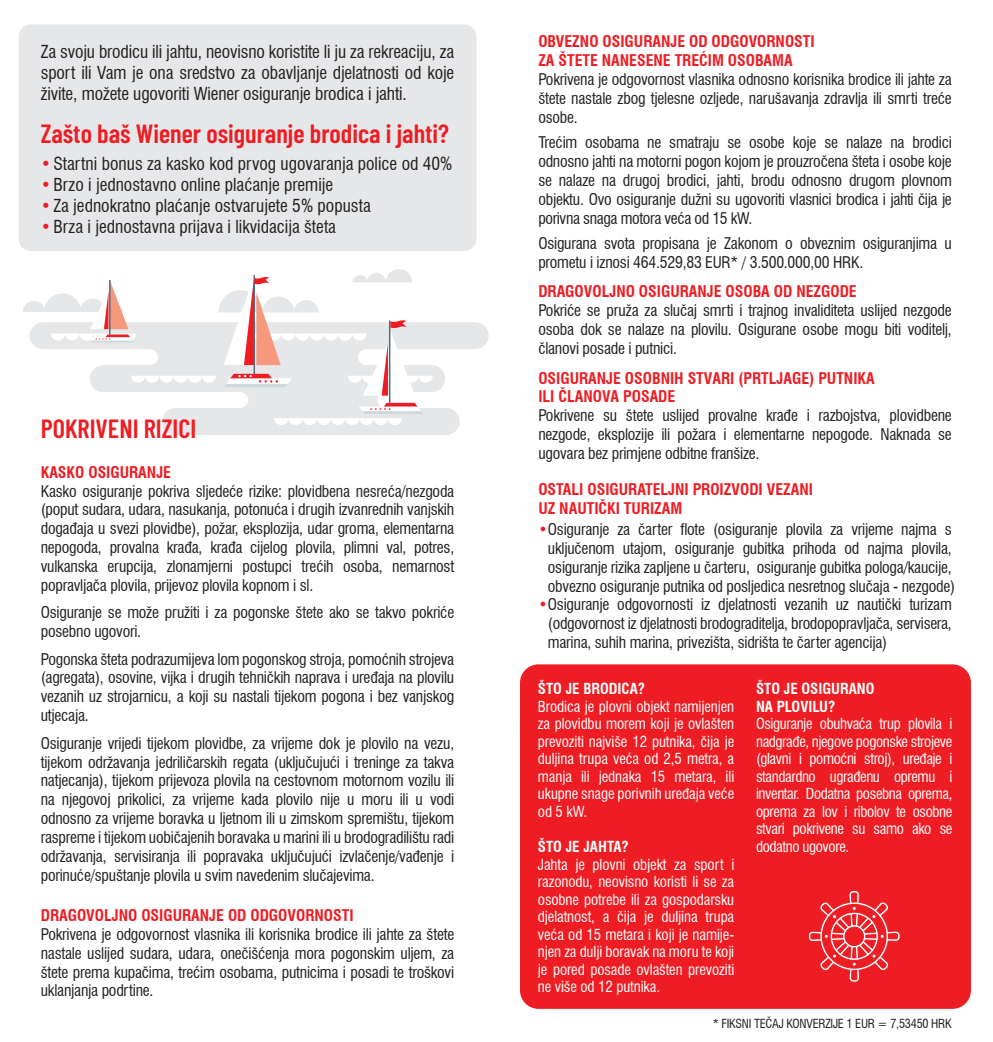
<style>
.page{position:relative;width:993px;height:1042px;background:#fff}
.page>*{position:absolute;margin:0;border:0;box-sizing:border-box;transform-origin:0 0}
.t1{font:600 26.25px "Barlow Condensed";color:#ee1d23}
.t2{font:condensed 17.5px/21px "Swiss 721 BT";color:#231f20;text-align:justify}
.t3{font:condensed 15.75px/18.9px "Swiss 721 BT";letter-spacing:-.015em;color:#231f20;text-align:justify}
.t4{font:700 condensed 15.75px/18.9px "Swiss 721 BT";color:#ee1d23}
.t5{font:condensed 14.88px/17.5px "Swiss 721 BT";letter-spacing:-.005em;color:#fff;text-align:justify}
.t6{font:700 condensed 14.88px/17.8px "Swiss 721 BT";color:#fff}
.t7{font:condensed 12.25px "Swiss 721 BT";letter-spacing:-.02em;color:#231f20}
.s1{color:#ee1d23}
</style>
<div class="page">
<div style="left:520px;top:664px;width:450px;height:345px;background:#ee1d23;border-radius:18px"></div>
<div style="left:19px;top:25px;width:457px;height:226px;background:#e6e7e9;border-radius:12px"></div>
<svg style="left:162px;top:322px;width:326px;height:113px;fill:#e6e7e9"></svg>
<hr style="left:389px;top:320px;width:1px;height:83px;background:#536e7a">
<svg style="left:274px;top:403px;width:149px;height:22px"></svg>
<svg style="left:23px;top:269px;width:409px;height:127px"></svg>
<svg style="left:807px;top:890px;width:93px;height:119px"></svg>
<p class="t2" style="left:41px;top:41px;width:415px">Za svoju brodicu ili jahtu, neovisno koristite li ju za rekreaciju, za sport ili Vam je ona sredstvo za obavljanje djelatnosti od koje živite, možete ugovoriti Wiener osiguranje brodica i jahti.</p>
<h1 class="t1" style="left:41px;top:114px;width:410px">Zašto baš Wiener osiguranje brodica i jahti?</h1>
<p class="t2" style="left:41px;top:153px;width:413px"><span class="s1">•</span> Startni bonus za kasko kod prvog ugovaranja police od 40%</p>
<p class="t2" style="left:41px;top:174px;width:294px"><span class="s1">•</span> Brzo i jednostavno online plaćanje premije</p>
<p class="t2" style="left:41px;top:195px;width:331px"><span class="s1">•</span> Za jednokratno plaćanje ostvarujete 5% popusta</p>
<p class="t2" style="left:41px;top:216px;width:297px"><span class="s1">•</span> Brza i jednostavna prijava i likvidacija šteta</p>
<h1 class="t1" style="left:41px;top:410px;width:157px">POKRIVENI RIZICI</h1>
<p class="t4" style="left:41px;top:462px;width:132px">KASKO OSIGURANJE</p>
<p class="t3" style="left:41px;top:481px;width:415px">Kasko osiguranje pokriva sljedeće rizike: plovidbena nesreća/nezgoda (poput sudara, udara, nasukanja, potonuća i drugih izvanrednih vanjskih događaja u svezi plovidbe), požar, eksplozija, udar groma, elementarna nepogoda, provalna krađa, krađa cijelog plovila, plimni val, potres, vulkanska erupcija, zlonamjerni postupci trećih osoba, nemarnost popravljača plovila, prijevoz plovila kopnom i sl.</p>
<p class="t3" style="left:41px;top:603px;width:415px">Osiguranje se može pružiti i za pogonske štete ako se takvo pokriće posebno ugovori.</p>
<p class="t3" style="left:41px;top:649px;width:415px">Pogonska šteta podrazumijeva lom pogonskog stroja, pomoćnih strojeva (agregata), osovine, vijka i drugih tehničkih naprava i uređaja na plovilu vezanih uz strojarnicu, a koji su nastali tijekom pogona i bez vanjskog utjecaja.</p>
<p class="t3" style="left:41px;top:733px;width:415px">Osiguranje vrijedi tijekom plovidbe, za vrijeme dok je plovilo na vezu, tijekom održavanja jedriličarskih regata (uključujući i treninge za takva natjecanja), tijekom prijevoza plovila na cestovnom motornom vozilu ili na njegovoj prikolici, za vrijeme kada plovilo nije u moru ili u vodi odnosno za vrijeme boravka u ljetnom ili u zimskom spremištu, tijekom raspreme i tijekom uobičajenih boravaka u marini ili u brodogradilištu radi održavanja, servisiranja ili popravaka uključujući izvlačenje/vađenje i porinuće/spuštanje plovila u svim navedenim slučajevima.</p>
<p class="t4" style="left:41px;top:905px;width:314px">DRAGOVOLJNO OSIGURANJE OD ODGOVORNOSTI</p>
<p class="t3" style="left:41px;top:924px;width:415px">Pokrivena je odgovornost vlasnika ili korisnika brodice ili jahte za štete nastale uslijed sudara, udara, onečišćenja mora pogonskim uljem, za štete prema kupačima, trećim osobama, putnicima i posadi te troškovi uklanjanja podrtine.</p>
<p class="t4" style="left:538px;top:32px;width:278px">OBVEZNO OSIGURANJE OD ODGOVORNOSTI<br>ZA ŠTETE NANESENE TREĆIM OSOBAMA</p>
<p class="t3" style="left:538px;top:70px;width:415px">Pokrivena je odgovornost vlasnika odnosno korisnika brodice ili jahte za štete nastale zbog tjelesne ozljede, narušavanja zdravlja ili smrti treće osobe.</p>
<p class="t3" style="left:538px;top:133px;width:415px">Trećim osobama ne smatraju se osobe koje se nalaze na brodici odnosno jahti na motorni pogon kojom je prouzročena šteta i osobe koje se nalaze na drugoj brodici, jahti, brodu odnosno drugom plovnom objektu. Ovo osiguranje dužni su ugovoriti vlasnici brodica i jahti čija je porivna snaga motora veća od 15 kW.</p>
<p class="t3" style="left:538px;top:234px;width:415px">Osigurana svota propisana je Zakonom o obveznim osiguranjima u prometu i iznosi 464.529,83 EUR* / 3.500.000,00 HRK.</p>
<p class="t4" style="left:538px;top:282px;width:320px">DRAGOVOLJNO OSIGURANJE OSOBA OD NEZGODE</p>
<p class="t3" style="left:538px;top:301px;width:415px">Pokriće se pruža za slučaj smrti i trajnog invaliditeta uslijed nezgode osoba dok se nalaze na plovilu. Osigurane osobe mogu biti voditelj, članovi posade i putnici.</p>
<p class="t4" style="left:538px;top:368px;width:338px">OSIGURANJE OSOBNIH STVARI (PRTLJAGE) PUTNIKA<br>ILI ČLANOVA POSADE</p>
<p class="t3" style="left:538px;top:406px;width:415px">Pokrivene su štete uslijed provalne krađe i razbojstva, plovidbene nezgode, eksplozije ili požara i elementarne nepogode. Naknada se ugovara bez primjene odbitne franšize.</p>
<p class="t4" style="left:538px;top:480px;width:276px">OSTALI OSIGURATELJNI PROIZVODI VEZANI<br>UZ NAUTIČKI TURIZAM</p>
<p class="t3" style="left:547px;top:520px;width:408px;text-align:left;text-indent:-10px"><span class="s1">•</span> Osiguranje za čarter flote (osiguranje plovila za vrijeme najma s uključenom utajom, osiguranje gubitka prihoda od najma plovila, osiguranje rizika zapljene u čarteru, osiguranje gubitka pologa/kaucije, obvezno osiguranje putnika od posljedica nesretnog slučaja - nezgode)</p>
<p class="t3" style="left:547px;top:595px;width:405px;text-indent:-10px"><span class="s1">•</span> Osiguranje odgovornosti iz djelatnosti vezanih uz nautički turizam (odgovornost iz djelatnosti brodograditelja, brodopopravljača, servisera, marina, suhih marina, privezišta, sidrišta te čarter agencija)</p>
<p class="t6" style="left:537px;top:680px;width:109px">ŠTO JE BRODICA?</p>
<p class="t5" style="left:537px;top:697px;width:198px">Brodica je plovni objekt namijenjen za plovidbu morem koji je ovlašten prevoziti najviše 12 putnika, čija je duljina trupa veća od 2,5 metra, a manja ili jednaka 15 metara, ili ukupne snage porivnih uređaja veće od 5 kW.</p>
<p class="t6" style="left:537px;top:838px;width:92px">ŠTO JE JAHTA?</p>
<p class="t5" style="left:537px;top:856px;width:198px">Jahta je plovni objekt za sport i razonodu, neovisno koristi li se za osobne potrebe ili za gospodarsku djelatnost, a čija je duljina trupa veća od 15 metara i koji je namije&shy;njen za dulji boravak na moru te koji je pored posade ovlašten prevoziti ne više od 12 putnika.</p>
<p class="t6" style="left:755px;top:680px;width:120px">ŠTO JE OSIGURANO<br>NA PLOVILU?</p>
<p class="t5" style="left:755px;top:715px;width:198px">Osiguranje obuhvaća trup plovila i nadgrađe, njegove pogonske strojeve (glavni i pomoćni stroj), uređaje i standardno ugrađenu opremu i inventar. Dodatna posebna oprema, oprema za lov i ribolov te osobne stvari pokrivene su samo ako se dodatno ugovore.</p>
<p class="t7" style="left:712px;top:1016px;width:240px">* FIKSNI TEČAJ KONVERZIJE 1 EUR = 7,53450 HRK</p>
</div>
